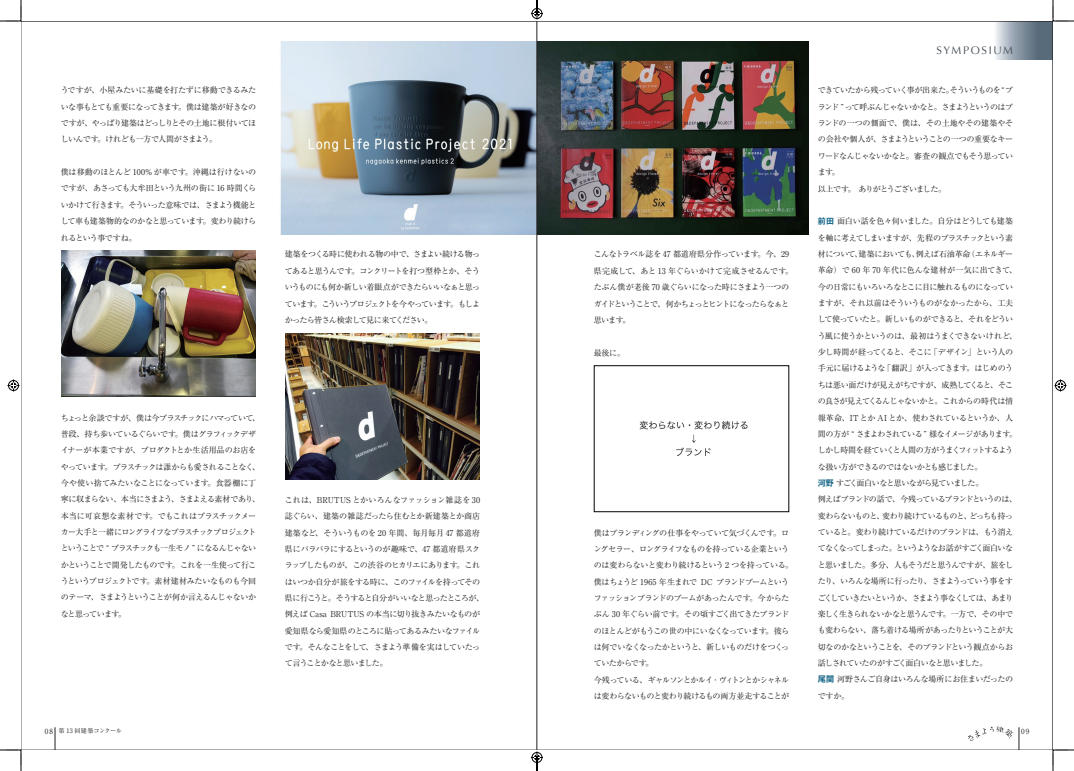
<style>
.page{position:relative;width:1074px;height:771px;background:#fff}
.page>*{position:absolute;margin:0;border:0;box-sizing:border-box;transform-origin:0 0}
.t1{font:11px "Optima";letter-spacing:.145em;color:#475359}
.t2{font:8.1px/16.3px "Ryumin Pr 6 N";letter-spacing:-.065em;color:#231f20}
.t3{font:7.1px "Ryumin Pr 6";color:#231f20}
.t4{font:6.2px "Ryumin Pr 6 N";letter-spacing:-.04em;color:#231f20}
.s1{font-family:"Axis Basic Pro N B";color:#1d6b8b}
.s2{font-family:"Ryumin Pr 6";font-size:7.1px}
</style>
<div class="page">
<svg style="left:710px;top:23px;width:341px;height:37px"></svg>
<svg style="left:55px;top:727px;width:1px;height:21px"></svg>
<svg style="left:968px;top:726px;width:51px;height:22px"></svg>
<img style="left:61px;top:250px;width:195px;height:146px">
<img style="left:280px;top:42px;width:529px;height:193px">
<img style="left:285px;top:333px;width:195px;height:146px">
<img style="left:639px;top:420px;width:109px;height:37px">
<div style="left:594px;top:365px;width:195px;height:147px;border:1px solid #000"></div>
<hr style="left:537px;top:21px;width:1px;height:729px;background:#231f20">
<svg style="left:0;top:0;width:22px;height:22px"></svg>
<svg style="left:0;top:749px;width:22px;height:22px"></svg>
<svg style="left:1052px;top:0;width:22px;height:22px"></svg>
<svg style="left:1052px;top:749px;width:22px;height:22px"></svg>
<svg style="left:8px;top:379px;width:12px;height:12px"></svg>
<svg style="left:1054px;top:379px;width:12px;height:12px"></svg>
<svg style="left:531px;top:0;width:12px;height:20px"></svg>
<svg style="left:531px;top:751px;width:12px;height:20px"></svg>
<p class="t2" style="left:61px;top:82px;width:197px;text-align:justify">うですが、小屋みたいに基礎を打たずに移動できるみたいな事もとても重要になってきます。僕は建築が好きなのですが、やっぱり建築はどっしりとその土地に根付いてほしいんです。けれども一方で人間がさまよう。</p>
<p class="t2" style="left:61px;top:163px;width:197px;text-align:justify">僕は移動のほとんど 100% が車です。沖縄は行けないのですが、あさっても大牟田という九州の街に 16 時間くらいかけて行きます。そういった意味では、さまよう機能として車も建築物的なのかなと思っています。変わり続けられるという事ですね。</p>
<p class="t2" style="left:285px;top:246px;width:197px;text-align:justify">建築をつくる時に使われる物の中で、さまよい続ける物ってあると思うんです。コンクリートを打つ型枠とか、そういうものにも何か新しい着眼点ができたらいいなぁと思っています。こういうプロジェクトを今やっています。もしよかったら皆さん検索して見に来てください。</p>
<p class="t2" style="left:61px;top:409px;width:201px">ちょっと余談ですが、僕は今プラスチックにハマっていて、普段、持ち歩いているぐらいです。僕はグラフィックデザイナーが本業ですが、プロダクトとか生活用品のお店をやっています。プラスチックは誰からも愛されることなく、今や使い捨てみたいなことになっています。食器棚に丁寧に収まらない、本当にさまよう、さまよえる素材であり、本当に可哀想な素材です。でもこれはプラスチックメーカー大手と一緒にロングライフなプラスチックプロジェクトということで “ プラスチックも一生モノ ” になるんじゃないかということで開発したものです。これを一生使って行こうというプロジェクトです。素材建材みたいなものも今回のテーマ、さまようということが何か言えるんじゃないかなと思っています。</p>
<p class="t2" style="left:285px;top:491px;width:201px">これは、BRUTUS とかいろんなファッション雑誌を 30誌ぐらい、建築の雑誌だったら住むとか新建築とか商店建築など、そういうものを 20 年間、毎月毎月 47 都道府県にバラバラにするというのが趣味で、47 都道府県スクラップしたものが、この渋谷のヒカリエにあります。これはいつか自分が旅をする時に、このファイルを持ってその県に行こうと。そうすると自分がいいなと思ったところが、例えば Casa BRUTUS の本当に切り抜きみたいなものが愛知県なら愛知県のところに貼ってあるみたいなファイルです。そんなことをして、さまよう準備を実はしていたって言うことかなと思いました。</p>
<p class="t2" style="left:594px;top:246px;width:201px">こんなトラベル誌を 47 都道府県分作っています。今、29県完成して、あと 13 年ぐらいかけて完成させるんです。たぶん僕が老後 70 歳ぐらいになった時にさまよう一つのガイドということで、何かちょっとヒントになったらなぁと思います。</p>
<p class="t2" style="left:594px;top:344px;width:33px">最後に。</p>
<p class="t2" style="left:594px;top:524px;width:201px">僕はブランディングの仕事をやっていて気づくんです。ロングセラー、ロングライフなものを持っている企業というのは変わらないと変わり続けるという 2 つを持っている。僕はちょうど 1965 年生まれで DC ブランドブームというファッションブランドのブームがあったんです。今からたぶん 30 年ぐらい前です。その頃すごく出てきたブランドのほとんどがもうこの世の中にいなくなっています。彼らは何でいなくなったかというと、新しいものだけをつくっていたからです。<br>今残っている、ギャルソンとかルイ･ヴィトンとかシャネルは変わらないものと変わり続けるもの両方並走することが</p>
<h1 class="t1" style="left:936px;top:44px;width:78px">SYMPOSIUM</h1>
<p class="t2" style="left:818px;top:82px;width:197px">できていたから残っていく事が出来た。そういうものを“ ブランド ” って呼ぶんじゃないかなと。さまようというのはブランドの一つの側面で、僕は、その土地やその建築やその会社や個人が、さまようということの一つの重要なキーワードなんじゃないかなと。審査の観点でもそう思っています。<br>以上です。 ありがとうございました。</p>
<p class="t2" style="left:818px;top:212px;width:201px"><span class="s1">前田</span> 面白い話を色々伺いました。自分はどうしても建築を軸に考えてしまいますが、先程のプラスチックという素材について、建築においても、例えば石油革命（エネルギー革命）で 60 年 70 年代に色んな建材が一気に出てきて、今の日常にもいろいろなとこに目に触れるものになっていますが、それ以前はそういうものがなかったから、工夫して使っていたと。新しいものができると、それをどういう風に使うかというのは、最初はうまくできないけれど、少し時間が経ってくると、そこに「デザイン」という人の手元に届けるような「翻訳」が入ってきます。はじめのうちは悪い面だけが見えがちですが、成熟してくると、そこの良さが見えてくるんじゃないかと。これからの時代は情報革命、ITとか AI とか、使わされているというか、人間の方が “ さまよわされている ” 様なイメージがあります。しかし時間を経ていくと人間の方がうまくフィットするような扱い方ができるのではないかとも感じました。<br><span class="s1">河野</span> すごく面白いなと思いながら見ていました。<br>例えばブランドの話で、今残っているブランドというのは、変わらないものと、変わり続けているものと、どっちも持っていると。変わり続けているだけのブランドは、もう消えてなくなってしまった。というようなお話がすごく面白いなと思いました。多分、人もそうだと思うんですが、旅をしたり、いろんな場所に行ったり、さまようっていう事をすごくしていきたいというか、さまよう事なくしては、あまり楽しく生きられないかなと思うんです。一方で、その中でも変わらない、落ち着ける場所があったりということが大切なのかなということを、そのブランドという観点からお話しされていたのがすごく面白いなと思いました。<br><span class="s1">尾関</span> 河野さんご自身はいろんな場所にお住まいだったのですか。</p>
<p class="t4" style="left:45px;top:725px;width:79px"><span class="s2">08</span> 第 13 回建築コンクール</p>
<p class="t3" style="left:1021px;top:725px;width:10px">09</p>
</div>
